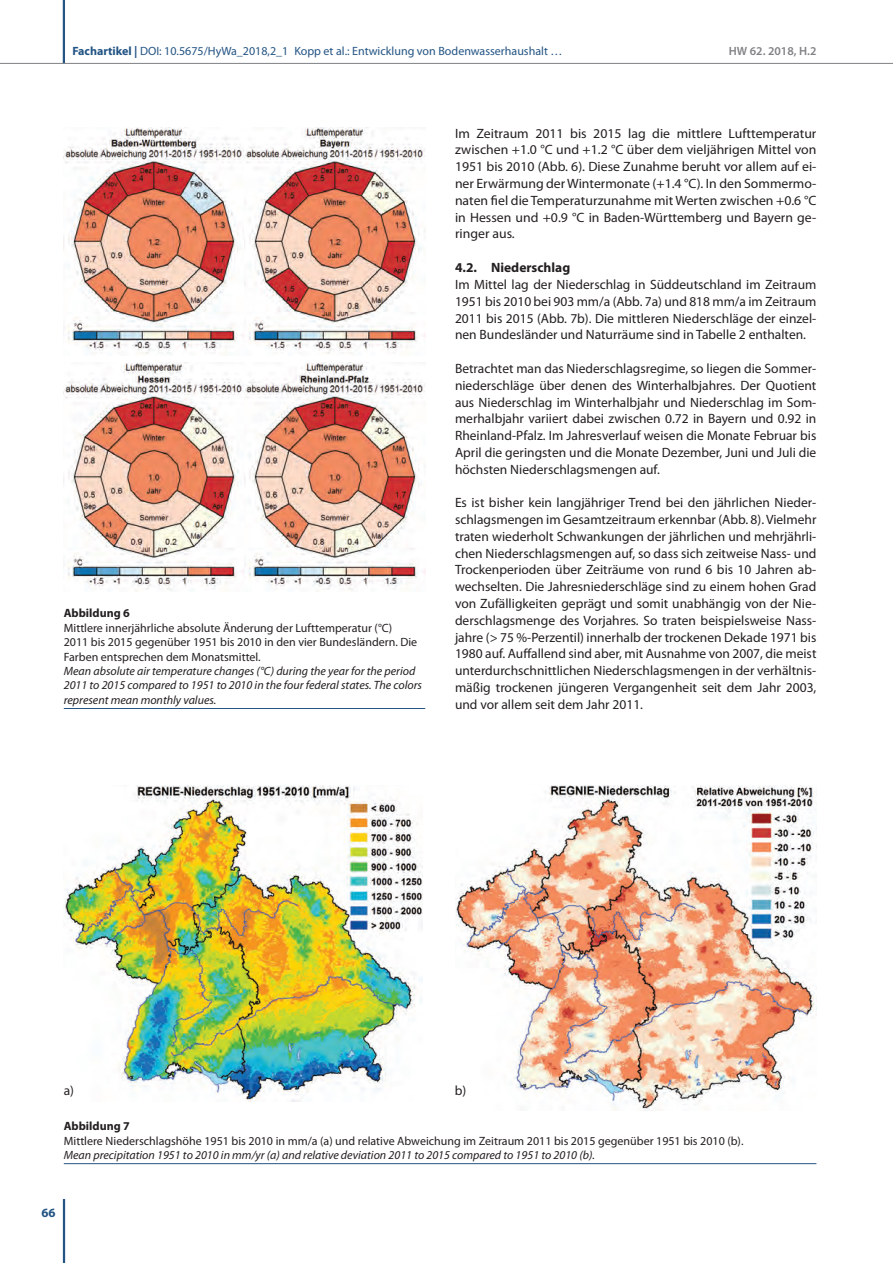
<style>
.page{position:relative;width:893px;height:1263px;background:#fff}
.page>*{position:absolute;margin:0;border:0;box-sizing:border-box;transform-origin:0 0}
.t1{font:13.5px/16.8px "Myriad Pro";color:#231f20;text-align:justify}
.t2{font:700 13.5px "Myriad Pro";color:#231f20}
.t3{font:700 12.75px "Myriad Pro";color:#235484}
.t4{font:12px/14.4px "Myriad Pro";color:#231f20}
.t5{font:italic 12px/14.4px "Myriad Pro";color:#231f20}
.t6{font:12px "Myriad Pro";color:#235484}
.t7{font:700 12px "Myriad Pro";color:#231f20}
.t8{font:600 12px "Myriad Pro";color:#808285}
.s1{font-weight:700}
</style>
<div class="page">
<hr style="left:63px;top:1199px;width:2px;height:64px;background:#235484">
<hr style="left:63px;top:0;width:2px;height:64px;background:#235484">
<hr style="left:0;top:63px;width:893px;height:1px;background:#808285">
<img style="left:64px;top:128px;width:361px;height:226px">
<hr style="left:64px;top:708px;width:361px;height:1px;background:#235484">
<img style="left:64px;top:363px;width:361px;height:228px">
<img style="left:64px;top:785px;width:358px;height:317px">
<hr style="left:64px;top:1163px;width:752px;height:1px;background:#235484">
<img style="left:455px;top:785px;width:359px;height:325px">
<p class="t6" style="left:72px;top:43px;width:492px"><span class="s1">Fachartikel |</span> DOI: 10.5675/HyWa_2018,2_1 Kopp et al.: Entwicklung von Bodenwasserhaushalt …</p>
<p class="t8" style="left:729px;top:43px;width:89px">HW 62. 2018, H.2</p>
<p class="t7" style="left:64px;top:606px;width:68px">Abbildung 6</p>
<p class="t4" style="left:64px;top:620px;width:355px">Mittlere innerjährliche absolute Änderung der Lufttemperatur (°C)<br>2011 bis 2015 gegenüber 1951 bis 2010 in den vier Bundesländern. Die<br>Farben entsprechen dem Monatsmittel.</p>
<p class="t5" style="left:64px;top:664px;width:360px">Mean absolute air temperature changes (°C) during the year for the period<br>2011 to 2015 compared to 1951 to 2010 in the four federal states. The colors represent mean monthly values.</p>
<p class="t1" style="left:455px;top:125px;width:363px">Im Zeitraum 2011 bis 2015 lag die mittlere Lufttemperatur zwischen +1.0 °C und +1.2 °C über dem vieljährigen Mittel von 1951 bis 2010 (Abb. 6). Diese Zunahme beruht vor allem auf ei&shy;ner Erwärmung der Wintermonate (+1.4 °C). In den Sommermo&shy;naten fiel die Temperaturzunahme mit Werten zwischen +0.6 °C in Hessen und +0.9 °C in Baden-Württemberg und Bayern ge&shy;ringer aus.</p>
<p class="t2" style="left:455px;top:259px;width:117px">4.2. Niederschlag</p>
<p class="t1" style="left:455px;top:276px;width:363px">Im Mittel lag der Niederschlag in Süddeutschland im Zeitraum 1951 bis 2010 bei 903 mm/a (Abb. 7a) und 818 mm/a im Zeitraum 2011 bis 2015 (Abb. 7b). Die mittleren Niederschläge der einzel&shy;nen Bundesländer und Naturräume sind in Tabelle 2 enthalten.</p>
<p class="t1" style="left:455px;top:360px;width:363px">Betrachtet man das Niederschlagsregime, so liegen die Sommer&shy;niederschläge über denen des Winterhalbjahres. Der Quotient aus Niederschlag im Winterhalbjahr und Niederschlag im Som&shy;merhalbjahr variiert dabei zwischen 0.72 in Bayern und 0.92 in Rheinland-Pfalz. Im Jahresverlauf weisen die Monate Februar bis April die geringsten und die Monate Dezember, Juni und Juli die höchsten Niederschlagsmengen auf.</p>
<p class="t1" style="left:455px;top:494px;width:363px">Es ist bisher kein langjähriger Trend bei den jährlichen Nieder&shy;schlagsmengen im Gesamtzeitraum erkennbar (Abb. 8). Vielmehr traten wiederholt Schwankungen der jährlichen und mehrjährli&shy;chen Niederschlagsmengen auf, so dass sich zeitweise Nass- und Trockenperioden über Zeiträume von rund 6 bis 10 Jahren ab&shy;wechselten. Die Jahresniederschläge sind zu einem hohen Grad von Zufälligkeiten geprägt und somit unabhängig von der Nie&shy;derschlagsmenge des Vorjahres. So traten beispielsweise Nass&shy;jahre (&gt; 75 %-Perzentil) innerhalb der trockenen Dekade 1971 bis 1980 auf. Auffallend sind aber, mit Ausnahme von 2007, die meist unterdurchschnittlichen Niederschlagsmengen in der verhältnis&shy;mäßig trockenen jüngeren Vergangenheit seit dem Jahr 2003, und vor allem seit dem Jahr 2011.</p>
<p class="t1" style="left:64px;top:1082px;width:12px">a)</p>
<p class="t1" style="left:455px;top:1082px;width:13px">b)</p>
<p class="t7" style="left:64px;top:1118px;width:68px">Abbildung 7</p>
<p class="t4" style="left:64px;top:1133px;width:681px">Mittlere Niederschlagshöhe 1951 bis 2010 in mm/a (a) und relative Abweichung im Zeitraum 2011 bis 2015 gegenüber 1951 bis 2010 (b).</p>
<p class="t5" style="left:64px;top:1147px;width:533px">Mean precipitation 1951 to 2010 in mm/yr (a) and relative deviation 2011 to 2015 compared to 1951 to 2010 (b).</p>
<p class="t3" style="left:41px;top:1204px;width:16px">66</p>
</div>
